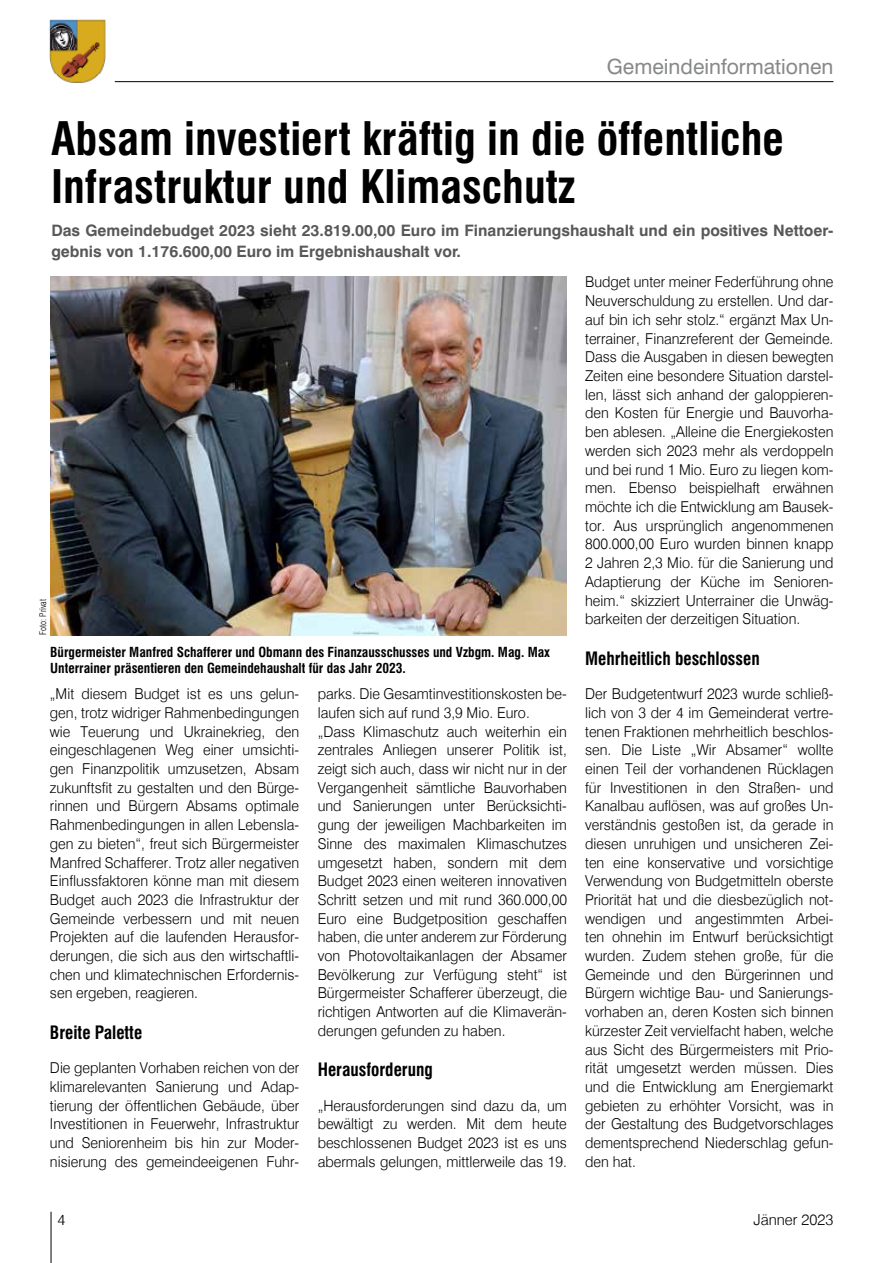
<style>
.page{position:relative;width:893px;height:1263px;background:#fff}
.page>*{position:absolute;margin:0;border:0;box-sizing:border-box;transform-origin:0 0}
.t1{font:700 condensed 45px/48px "Swiss 721 BT";color:#000}
.t2{font:21px "Swiss 721 BT";color:#87888a}
.t3{font:700 condensed 18px "Swiss 721 BT";color:#000;scale:.96 1}
.t4{font:700 15.75px/21px "Swiss 721 BT";color:#58585a}
.t5{font:300 15px/18.8px "Swiss 721 BT";color:#000;text-align:justify;scale:.96 1}
.t6{font:300 15px "Swiss 721 BT";color:#000}
.t7{font:700 condensed 13.5px/16.2px "Swiss 721 BT";color:#000}
.t8{font:300 condensed 9px "Swiss 721 BT";color:#000}
</style>
<div class="page">
<hr style="left:51px;top:1212px;width:1px;height:51px;background:#000">
<hr style="left:115px;top:81px;width:718px;height:1px;background:#000">
<img style="left:50px;top:19px;width:55px;height:64px">
<img style="left:51px;top:276px;width:516px;height:359px">
<h2 class="t2" style="left:607px;top:53px;width:228px">Gemeindeinformationen</h2>
<h1 class="t1" style="left:51px;top:115px;width:734px">Absam investiert kräftig in die öffentliche<br>Infrastruktur und Klimaschutz</h1>
<p class="t4" style="left:51px;top:219px;width:784px">Das Gemeindebudget 2023 sieht 23.819.00,00 Euro im Finanzierungshaushalt und ein positives Nettoer&shy;gebnis von 1.176.600,00 Euro im Ergebnishaushalt vor.</p>
<p class="t8" style="left:38px;top:635px;width:38px;rotate:-90deg">Foto: Privat</p>
<p class="t7" style="left:50px;top:644px;width:501px">Bürgermeister Manfred Schafferer und Obmann des Finanzausschusses und Vzbgm. Mag. Max<br>Unterrainer präsentieren den Gemeindehaushalt für das Jahr 2023.</p>
<p class="t5" style="left:50px;top:684px;width:261px">„Mit diesem Budget ist es uns gelun&shy;gen, trotz widriger Rahmenbedingungen wie Teuerung und Ukrainekrieg, den eingeschlagenen Weg einer umsichti&shy;gen Finanzpolitik umzusetzen, Absam zukunftsfit zu gestalten und den Bürge&shy;rinnen und Bürgern Absams optimale Rahmenbedingungen in allen Lebensla&shy;gen zu bieten“, freut sich Bürgermeister Manfred Schafferer. Trotz aller negativen Einflussfaktoren könne man mit diesem Budget auch 2023 die Infrastruktur der Gemeinde verbessern und mit neuen Projekten auf die laufenden Herausfor&shy;derungen, die sich aus den wirtschaftli&shy;chen und klimatechnischen Erfordernis&shy;sen ergeben, reagieren.</p>
<p class="t3" style="left:50px;top:1021px;width:98px">Breite Palette</p>
<p class="t5" style="left:50px;top:1058px;width:261px">Die geplanten Vorhaben reichen von der klimarelevanten Sanierung und Adap&shy;tierung der öffentlichen Gebäude, über Investitionen in Feuerwehr, Infrastruktur und Seniorenheim bis hin zur Moder&shy;nisierung des gemeindeeigenen Fuhr-</p>
<p class="t5" style="left:318px;top:684px;width:261px;text-align:left">parks. Die Gesamtinvestitionskosten be&shy;laufen sich auf rund 3,9 Mio. Euro. „Dass Klimaschutz auch weiterhin ein zentrales Anliegen unserer Politik ist, zeigt sich auch, dass wir nicht nur in der Vergangenheit sämtliche Bauvorhaben und Sanierungen unter Berücksichti&shy;gung der jeweiligen Machbarkeiten im Sinne des maximalen Klimaschutzes umgesetzt haben, sondern mit dem Budget 2023 einen weiteren innovativen Schritt setzen und mit rund 360.000,00<br>Euro eine Budgetposition geschaffen haben, die unter anderem zur Förderung von Photovoltaikanlagen der Absamer Bevölkerung zur Verfügung steht“ ist Bürgermeister Schafferer überzeugt, die richtigen Antworten auf die Klimaverän&shy;derungen gefunden zu haben.</p>
<p class="t3" style="left:318px;top:1059px;width:122px">Herausforderung</p>
<p class="t5" style="left:318px;top:1096px;width:261px">„Herausforderungen sind dazu da, um bewältigt zu werden. Mit dem heute beschlossenen Budget 2023 ist es uns abermals gelungen, mittlerweile das 19.</p>
<p class="t5" style="left:585px;top:273px;width:260px">Budget unter meiner Federführung ohne Neuverschuldung zu erstellen. Und dar&shy;auf bin ich sehr stolz.“ ergänzt Max Un&shy;terrainer, Finanzreferent der Gemeinde.<br>Dass die Ausgaben in diesen bewegten Zeiten eine besondere Situation darstel&shy;len, lässt sich anhand der galoppieren&shy;den Kosten für Energie und Bauvorha&shy;ben ablesen. „Alleine die Energiekosten werden sich 2023 mehr als verdoppeln und bei rund 1 Mio. Euro zu liegen kom&shy;men. Ebenso beispielhaft erwähnen möchte ich die Entwicklung am Bausek&shy;tor. Aus ursprünglich angenommenen 800.000,00 Euro wurden binnen knapp 2 Jahren 2,3 Mio. für die Sanierung und Adaptierung der Küche im Senioren&shy;heim.“ skizziert Unterrainer die Unwäg&shy;barkeiten der derzeitigen Situation.</p>
<p class="t3" style="left:585px;top:647px;width:183px">Mehrheitlich beschlossen</p>
<p class="t5" style="left:585px;top:684px;width:260px">Der Budgetentwurf 2023 wurde schließ&shy;lich von 3 der 4 im Gemeinderat vertre&shy;tenen Fraktionen mehrheitlich beschlos&shy;sen. Die Liste „Wir Absamer“ wollte einen Teil der vorhandenen Rücklagen für Investitionen in den Straßen- und Kanalbau auflösen, was auf großes Un&shy;verständnis gestoßen ist, da gerade in diesen unruhigen und unsicheren Zei&shy;ten eine konservative und vorsichtige Verwendung von Budgetmitteln oberste Priorität hat und die diesbezüglich not&shy;wendigen und angestimmten Arbei&shy;ten ohnehin im Entwurf berücksichtigt wurden. Zudem stehen große, für die Gemeinde und den Bürgerinnen und Bürgern wichtige Bau- und Sanierungs&shy;vorhaben an, deren Kosten sich binnen kürzester Zeit vervielfacht haben, welche aus Sicht des Bürgermeisters mit Prio&shy;rität umgesetzt werden müssen. Dies und die Entwicklung am Energiemarkt gebieten zu erhöhter Vorsicht, was in der Gestaltung des Budgetvorschlages dementsprechend Niederschlag gefun&shy;den hat.</p>
<p class="t6" style="left:57px;top:1210px;width:9px">4</p>
<p class="t6" style="left:753px;top:1210px;width:81px">Jänner 2023</p>
</div>
